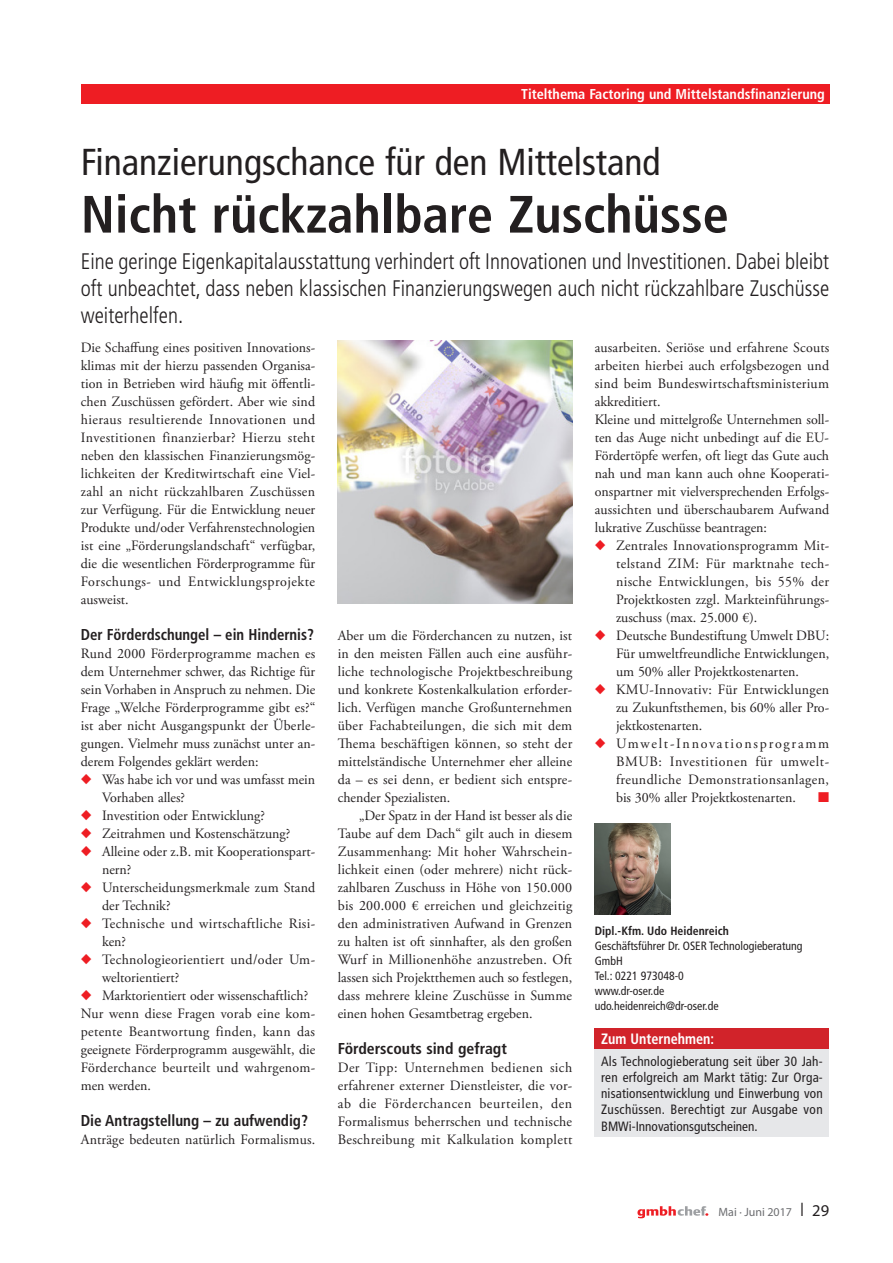
<style>
.page{position:relative;width:893px;height:1263px;background:#fff}
.page>*{position:absolute;margin:0;border:0;box-sizing:border-box;transform-origin:0 0}
.Headline{font:700 condensed 52.5px "Frutiger LT Std";color:#231f20}
.Head_oben{font:condensed 37.5px "Frutiger LT Std";color:#231f20}
.Einleitung{font:300 condensed 22.5px/27px "Frutiger LT Std";color:#231f20;text-align:justify;scale:.96 1}
.Zwiti{font:700 condensed 15.75px "Frutiger LT Std";color:#231f20;scale:.94 1}
.Zwiti-2{font:700 condensed 15.75px "Frutiger LT Std";color:#231f20;scale:.96 1}
.Zwiti-3{font:700 condensed 15.75px "Frutiger LT Std";color:#231f20}
.Kastentitel{font:700 condensed 15px "Frutiger LT Std";color:#fff;scale:.94 1}
.Fließtext-ok{font:14.25px/18px "Adobe Garamond Pro";color:#231f20;text-align:justify}
.Fließtext-ok-2{font:14.25px/18px "Adobe Garamond Pro";letter-spacing:.025em;color:#231f20}
.t1{font:700 condensed 14.25px "Frutiger LT Std";color:#fff}
.Fließtext-ok-3{font:14.25px "Zapf Dingbats ITC";color:#ee1d23}
.Kastentext{font:condensed 13.5px/16.2px "Frutiger LT Std";color:#231f20;text-align:justify}
.Bildunterschrift{font:condensed 12px/15px "Frutiger LT Std";color:#231f20}
.Bildunterschrift-2{font:700 condensed 12px "Frutiger LT Std";color:#231f20}
.t2{font:12px "Myriad Pro";color:#6c6d70}
.s1{color:#ee1d23}
.s2{font-family:"Stone Sans";font-size:18px;color:#231f20}
.s3{font-size:16.5px;color:#231f20}
</style>
<div class="page">
<svg style="left:637px;top:1206px;width:71px;height:12px"></svg>
<div style="left:81px;top:84px;width:748px;height:19px;background:#ee1d23"></div>
<div style="left:595px;top:1028px;width:234px;height:21px;background:#d1232a"></div>
<div style="left:595px;top:1049px;width:234px;height:88px;background:#e6e7e9"></div>
<img style="left:595px;top:823px;width:75px;height:92px">
<img style="left:338px;top:340px;width:234px;height:264px">
<p class="t1" style="left:521px;top:85px;width:305px">Titelthema Factoring und Mittelstandsfinanzierung</p>
<p class="Head_oben" style="left:81px;top:140px;width:581px">Finanzierungschance für den Mittelstand</p>
<p class="Headline" style="left:81px;top:183px;width:650px">Nicht rückzahlbare Zuschüsse</p>
<p class="Einleitung" style="left:81px;top:248px;width:781px">Eine geringe Eigenkapitalausstattung verhindert oft Innovationen und Investitionen. Dabei bleibt oft unbeachtet, dass neben klassischen Finanzierungswegen auch nicht rückzahlbare Zuschüsse weiterhelfen.</p>
<p class="Fließtext-ok" style="left:81px;top:339px;width:236px">Die Schaffung eines positiven Innovations&shy;klimas mit der hierzu passenden Organisa&shy;tion in Betrieben wird häufig mit öffentli&shy;chen Zuschüssen gefördert. Aber wie sind hieraus resultierende Innovationen und Investitionen finanzierbar? Hierzu steht neben den klassischen Finanzierungsmög&shy;lichkeiten der Kreditwirtschaft eine Viel&shy;zahl an nicht rückzahlbaren Zuschüssen zur Verfügung. Für die Entwicklung neuer Produkte und/oder Verfahrenstechnologien ist eine „Förderungslandschaft“ verfügbar, die die wesentlichen Förderprogramme für Forschungs- und Entwicklungsprojekte ausweist.</p>
<p class="Zwiti" style="left:81px;top:625px;width:250px">Der Förderdschungel – ein Hindernis?</p>
<p class="Fließtext-ok" style="left:81px;top:645px;width:236px">Rund 2000 Förderprogramme machen es dem Unternehmer schwer, das Richtige für sein Vorhaben in Anspruch zu nehmen. Die Frage „Welche Förderprogramme gibt es?“ ist aber nicht Ausgangspunkt der Überle&shy;gungen. Vielmehr muss zunächst unter an&shy;derem Folgendes geklärt werden:</p>
<p class="Fließtext-ok" style="left:102px;top:771px;width:215px;text-indent:-21px"><span class="s1">◆</span> Was habe ich vor und was umfasst mein<br>Vorhaben alles?</p>
<p class="Fließtext-ok" style="left:81px;top:807px;width:186px"><span class="s1">◆</span> Investition oder Entwicklung?</p>
<p class="Fließtext-ok" style="left:81px;top:825px;width:211px"><span class="s1">◆</span> Zeitrahmen und Kostenschätzung?</p>
<p class="Fließtext-ok" style="left:102px;top:843px;width:215px;text-indent:-21px"><span class="s1">◆</span> Alleine oder z.B. mit Kooperationspart&shy;nern?</p>
<p class="Fließtext-ok" style="left:102px;top:879px;width:215px;text-indent:-21px"><span class="s1">◆</span> Unterscheidungsmerkmale zum Stand der Technik?</p>
<p class="Fließtext-ok-2" style="left:102px;top:915px;width:215px;text-indent:-21px"><span class="s1">◆</span> Technische und wirtschaftliche Risi&shy;ken?</p>
<p class="Fließtext-ok-2" style="left:102px;top:951px;width:215px;text-indent:-21px"><span class="s1">◆</span> Technologieorientiert und/oder Um&shy;weltorientiert?</p>
<p class="Fließtext-ok" style="left:81px;top:987px;width:229px"><span class="s1">◆</span> Marktorientiert oder wissenschaftlich?</p>
<p class="Fließtext-ok" style="left:81px;top:1005px;width:236px">Nur wenn diese Fragen vorab eine kom&shy;petente Beantwortung finden, kann das geeignete Förderprogramm ausgewählt, die Förderchance beurteilt und wahrgenom&shy;men werden.</p>
<p class="Zwiti-2" style="left:81px;top:1111px;width:238px">Die Antragstellung – zu aufwendig?</p>
<p class="Fließtext-ok" style="left:81px;top:1131px;width:236px">Anträge bedeuten natürlich Formalismus.</p>
<p class="Fließtext-ok" style="left:338px;top:627px;width:236px">Aber um die Förderchancen zu nutzen, ist in den meisten Fällen auch eine ausführ&shy;liche technologische Projektbeschreibung und konkrete Kostenkalkulation erforder&shy;lich. Verfügen manche Großunternehmen über Fachabteilungen, die sich mit dem Thema beschäftigen können, so steht der mittelständische Unternehmer eher alleine da – es sei denn, er bedient sich entspre&shy;chender Spezialisten.</p>
<p class="Fließtext-ok" style="left:338px;top:807px;width:236px;text-indent:21px">„Der Spatz in der Hand ist besser als die Taube auf dem Dach“ gilt auch in diesem Zusammenhang: Mit hoher Wahrschein&shy;lichkeit einen (oder mehrere) nicht rück&shy;zahlbaren Zuschuss in Höhe von 150.000 bis 200.000 € erreichen und gleichzeitig den administrativen Aufwand in Grenzen zu halten ist oft sinnhafter, als den großen Wurf in Millionenhöhe anzustreben. Oft lassen sich Projektthemen auch so festlegen, dass mehrere kleine Zuschüsse in Summe einen hohen Gesamtbetrag ergeben.</p>
<p class="Zwiti-3" style="left:338px;top:1039px;width:171px">Förderscouts sind gefragt</p>
<p class="Fließtext-ok" style="left:338px;top:1059px;width:236px">Der Tipp: Unternehmen bedienen sich erfahrener externer Dienstleister, die vor&shy;ab die Förderchancen beurteilen, den Formalismus beherrschen und technische Beschreibung mit Kalkulation komplett</p>
<p class="Fließtext-ok" style="left:595px;top:339px;width:236px">ausarbeiten. Seriöse und erfahrene Scouts arbeiten hierbei auch erfolgsbezogen und sind beim Bundeswirtschaftsministerium akkreditiert.</p>
<p class="Fließtext-ok" style="left:595px;top:411px;width:236px">Kleine und mittelgroße Unternehmen soll&shy;ten das Auge nicht unbedingt auf die EU-Fördertöpfe werfen, oft liegt das Gute auch nah und man kann auch ohne Kooperati&shy;onspartner mit vielversprechenden Erfolgs&shy;aussichten und überschaubarem Aufwand lukrative Zuschüsse beantragen:</p>
<p class="Fließtext-ok" style="left:616px;top:537px;width:215px;text-indent:-21px"><span class="s1">◆</span> Zentrales Innovationsprogramm Mit&shy;telstand ZIM: Für marktnahe tech&shy;nische Entwicklungen, bis 55% der Projektkosten zzgl. Markteinführungs&shy;zuschuss (max. 25.000 €).</p>
<p class="Fließtext-ok" style="left:616px;top:627px;width:215px;text-indent:-21px"><span class="s1">◆</span> Deutsche Bundestiftung Umwelt DBU:<br>Für umweltfreundliche Entwicklungen, um 50% aller Projektkostenarten.</p>
<p class="Fließtext-ok" style="left:616px;top:681px;width:215px;text-indent:-21px"><span class="s1">◆</span> KMU-Innovativ: Für Entwicklungen zu Zukunftsthemen, bis 60% aller Pro&shy;jektkostenarten.</p>
<p class="Fließtext-ok" style="left:616px;top:735px;width:215px;text-indent:-21px"><span class="s1">◆</span> Umwelt-Innovationsprogramm BMUB: Investitionen für umwelt&shy;freundliche Demonstrationsanlagen, bis 30% aller Projektkostenarten.</p>
<p class="Fließtext-ok-3" style="left:818px;top:790px;width:13px">■</p>
<p class="Bildunterschrift-2" style="left:595px;top:924px;width:136px">Dipl.-Kfm. Udo Heidenreich</p>
<p class="Bildunterschrift" style="left:595px;top:939px;width:209px">Geschäftsführer Dr. OSER Technologieberatung<br>GmbH</p>
<p class="Bildunterschrift" style="left:595px;top:969px;width:91px">Tel.: 0221 973048-0</p>
<p class="Bildunterschrift" style="left:595px;top:984px;width:71px">www.dr-oser.de</p>
<p class="Bildunterschrift" style="left:595px;top:999px;width:125px">udo.heidenreich@dr-oser.de</p>
<p class="Kastentitel" style="left:601px;top:1030px;width:122px">Zum Unternehmen:</p>
<p class="Kastentext" style="left:601px;top:1053px;width:223px">Als Technologieberatung seit über 30 Jah&shy;ren erfolgreich am Markt tätig: Zur Orga&shy;nisationsentwicklung und Einwerbung von Zuschüssen. Berechtigt zur Ausgabe von BMWi-Innovationsgutscheinen.</p>
<p class="t2" style="left:718px;top:1204px;width:112px">Mai · Juni 2017 <span class="s2">|</span> <span class="s3">29</span></p>
</div>
